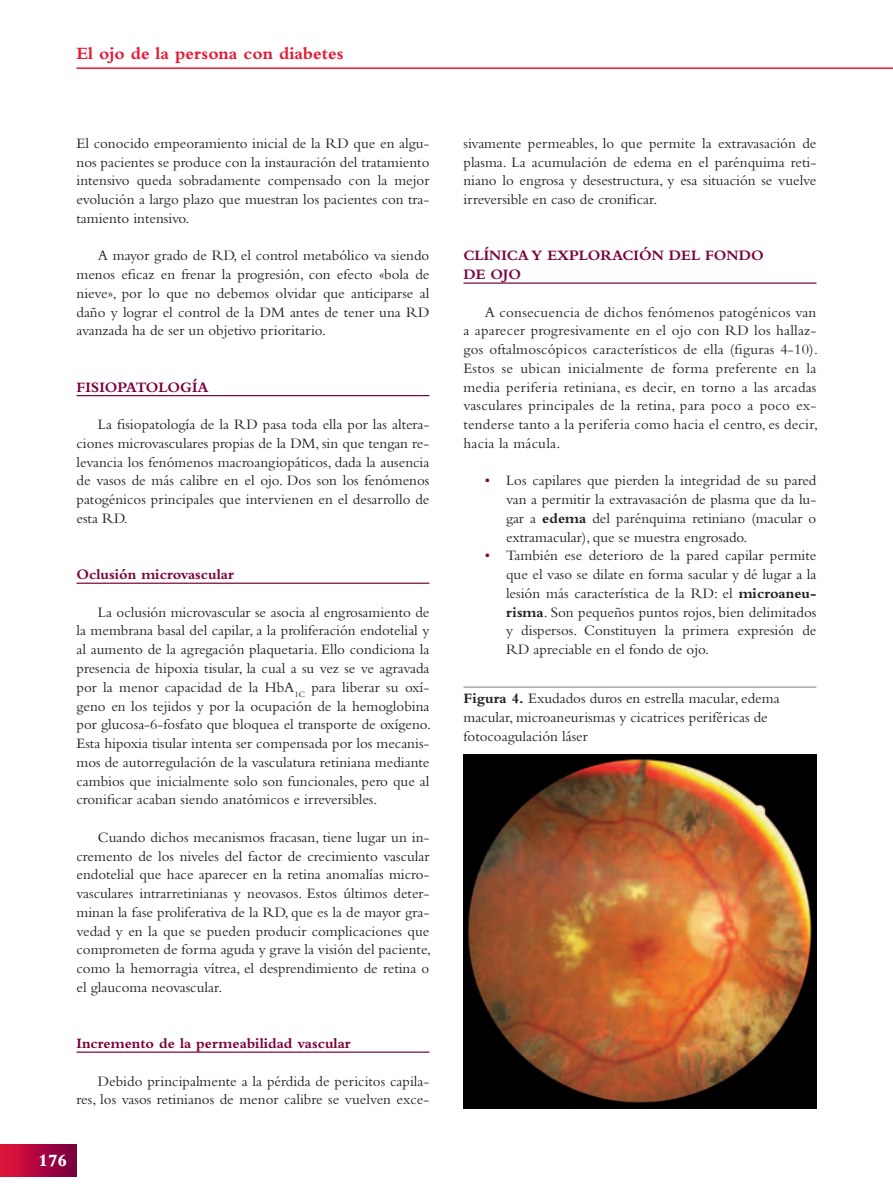
<style>
.page{position:relative;width:893px;height:1191px;background:#fff}
.page>*{position:absolute;margin:0;border:0;box-sizing:border-box;transform-origin:0 0}
.t1{font:700 18px "Bembo";color:#e51836}
.t2{font:800 18px "Bembo";color:#fff}
.t3{font:15px/18.8px "Bembo";color:#231f20;text-align:justify}
.t4{font:700 15px "Bembo";color:#7a003b}
.s1{color:#7a003b}
.s2{font-weight:700}
</style>
<div class="page">
<div style="left:0;top:1144px;width:77px;height:32px;background:linear-gradient(to right,#e7143c,#750040)"></div>
<hr style="left:77px;top:67px;width:816px;height:2px;background:#e51836">
<hr style="left:77px;top:395px;width:352px;height:1px;background:#7a003b">
<hr style="left:77px;top:582px;width:352px;height:2px;background:#7a003b">
<hr style="left:77px;top:1051px;width:352px;height:1px;background:#7a003b">
<hr style="left:463px;top:282px;width:353px;height:2px;background:#7a003b">
<hr style="left:463px;top:686px;width:353px;height:1px;background:#939598">
<img style="left:463px;top:755px;width:353px;height:353px">
<p class="t1" style="left:77px;top:43px;width:268px">El ojo de la persona con diabetes</p>
<p class="t3" style="left:77px;top:133px;width:354px">El conocido empeoramiento inicial de la RD que en algu&shy;nos pacientes se produce con la instauración del tratamiento intensivo queda sobradamente compensado con la mejor evolución a largo plazo que muestran los pacientes con tra&shy;tamiento intensivo.</p>
<p class="t3" style="left:77px;top:246px;width:354px;text-indent:21px">A mayor grado de RD, el control metabólico va siendo menos eficaz en frenar la progresión, con efecto «bola de nieve», por lo que no debemos olvidar que anticiparse al daño y lograr el control de la DM antes de tener una RD avanzada ha de ser un objetivo prioritario.</p>
<p class="t4" style="left:77px;top:378px;width:8px">Fisi</p>
<p class="t4" style="left:105px;top:378px;width:101px">opatología</p>
<p class="t3" style="left:77px;top:415px;width:354px;text-indent:21px">La fisiopatología de la RD pasa toda ella por las altera&shy;ciones microvasculares propias de la DM, sin que tengan re&shy;levancia los fenómenos macroangiopáticos, dada la ausencia de vasos de más calibre en el ojo. Dos son los fenómenos patogénicos principales que intervienen en el desarrollo de esta RD.</p>
<p class="t4" style="left:77px;top:566px;width:159px">Oclusión microvascular</p>
<p class="t3" style="left:77px;top:602px;width:356px;text-indent:21px">La oclusión microvascular se asocia al engrosamiento de la membrana basal del capilar, a la proliferación endotelial y al aumento de la agregación plaquetaria. Ello condiciona la presencia de hipoxia tisular, la cual a su vez se ve agravada por la menor capacidad de la HbA<sub>1C</sub> para liberar su oxí&shy;geno en los tejidos y por la ocupación de la hemoglobina por glucosa-6-fosfato que bloquea el transporte de oxígeno.<br>Esta hipoxia tisular intenta ser compensada por los mecanis&shy;mos de autorregulación de la vasculatura retiniana mediante cambios que inicialmente solo son funcionales, pero que al cronificar acaban siendo anatómicos e irreversibles.</p>
<p class="t3" style="left:77px;top:827px;width:356px;text-indent:21px">Cuando dichos mecanismos fracasan, tiene lugar un in&shy;cremento de los niveles del factor de crecimiento vascular endotelial que hace aparecer en la retina anomalías micro&shy;vasculares intrarretinianas y neovasos. Estos últimos deter&shy;minan la fase proliferativa de la RD, que es la de mayor gra&shy;vedad y en la que se pueden producir complicaciones que comprometen de forma aguda y grave la visión del paciente, como la hemorragia vítrea, el desprendimiento de retina o el glaucoma neovascular.</p>
<p class="t4" style="left:77px;top:1035px;width:276px">Incremento de la permeabilidad vascular</p>
<p class="t3" style="left:77px;top:1071px;width:354px;text-align:right">Debido principalmente a la pérdida de pericitos capila&shy;res, los vasos retinianos de menor calibre se vuelven exce-</p>
<p class="t2" style="left:39px;top:1149px;width:30px">176</p>
<p class="t3" style="left:463px;top:133px;width:354px">sivamente permeables, lo que permite la extravasación de plasma. La acumulación de edema en el parénquima reti&shy;niano lo engrosa y desestructura, y esa situación se vuelve irreversible en caso de cronificar.</p>
<p class="t4" style="left:463px;top:247px;width:217px">Clínica y exploración del</p>
<p class="t4" style="left:705px;top:247px;width:60px">fondo</p>
<p class="t4" style="left:463px;top:266px;width:59px">de ojo</p>
<p class="t3" style="left:463px;top:302px;width:356px;text-indent:21px">A consecuencia de dichos fenómenos patogénicos van a aparecer progresivamente en el ojo con RD los hallaz&shy;gos oftalmoscópicos característicos de ella (figuras 4-10).<br>Estos se ubican inicialmente de forma preferente en la media periferia retiniana, es decir, en torno a las arcadas vasculares principales de la retina, para poco a poco ex&shy;tenderse tanto a la periferia como hacia el centro, es decir, hacia la mácula.</p>
<p class="t3" style="left:506px;top:471px;width:312px;text-indent:-21px"><span class="s1">•</span> Los capilares que pierden la integridad de su pared van a permitir la extravasación de plasma que da lu&shy;gar a <span class="s2">edema</span> del parénquima retiniano (macular o extramacular), que se muestra engrosado.</p>
<p class="t3" style="left:506px;top:546px;width:312px;text-indent:-21px"><span class="s1">•</span> También ese deterioro de la pared capilar permite que el vaso se dilate en forma sacular y dé lugar a la lesión más característica de la RD: el <span class="s2">microaneu&shy;risma</span>. Son pequeños puntos rojos, bien delimitados y dispersos. Constituyen la primera expresión de RD apreciable en el fondo de ojo.</p>
<p class="t3" style="left:463px;top:689px;width:318px;text-align:left"><span class="s2">Figura 4.</span> Exudados duros en estrella macular, edema macular, microaneurismas y cicatrices periféricas de fotocoagulación láser</p>
</div>
